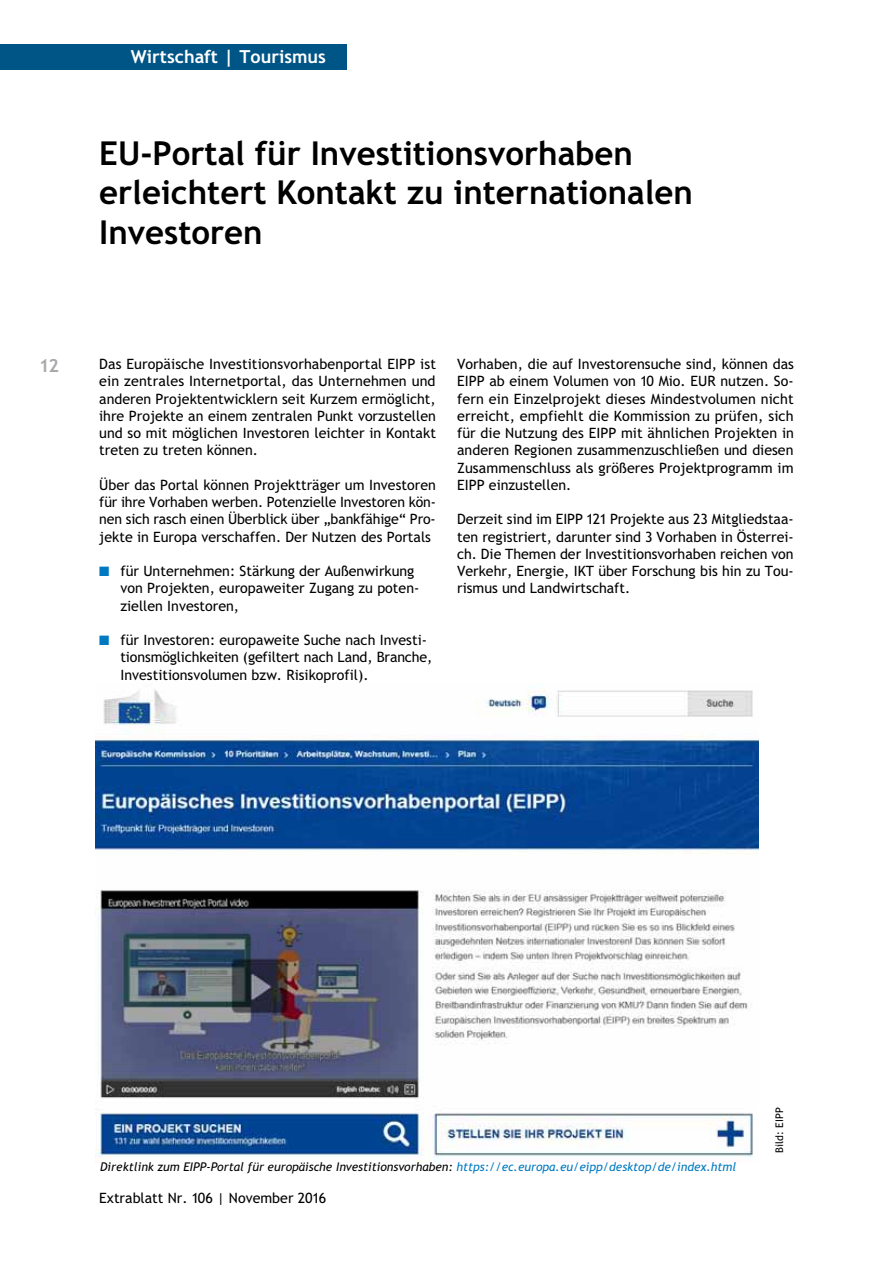
<style>
.page{position:relative;width:893px;height:1263px;background:#fff}
.page>*{position:absolute;margin:0;border:0;box-sizing:border-box;transform-origin:0 0}
.t1{font:700 33px/39.6px "Trebuchet SBG2";color:#000}
.t2{font:700 18px "Trebuchet SBG2";color:#fff}
.t3{font:700 18px "Trebuchet SBG2";color:#a7a9ac}
.t4{font:14.25px/17.2px "Trebuchet SBG2";color:#000;text-align:justify}
.t5{font:italic 12px "Trebuchet SBG2";color:#000}
.t6{font:10.5px "Trebuchet SBG2";color:#000}
.s1{color:#0079c1}
</style>
<div class="page">
<div style="left:0;top:44px;width:347px;height:25px;background:#005587"></div>
<img style="left:96px;top:689px;width:662px;height:473px">
<p class="t2" style="left:131px;top:46px;width:197px">Wirtschaft | Tourismus</p>
<h1 class="t1" style="left:99px;top:133px;width:595px">EU-Portal für Investitionsvorhaben erleichtert Kontakt zu internationalen<br>Investoren</h1>
<p class="t3" style="left:40px;top:354px;width:20px">12</p>
<p class="t4" style="left:99px;top:356px;width:338px">Das Europäische Investitionsvorhabenportal EIPP ist ein zentrales Internetportal, das Unternehmen und anderen Projektentwicklern seit Kurzem ermöglicht, ihre Projekte an einem zentralen Punkt vorzustellen und so mit möglichen Investoren leichter in Kontakt treten zu treten können.</p>
<p class="t4" style="left:99px;top:476px;width:338px">Über das Portal können Projektträger um Investoren für ihre Vorhaben werben. Potenzielle Investoren kön&shy;nen sich rasch einen Überblick über „bankfähige“ Pro&shy;jekte in Europa verschaffen. Der Nutzen des Portals</p>
<p class="t4" style="left:120px;top:563px;width:300px;text-align:left;text-indent:-21px"><span class="s1">■</span> für Unternehmen: Stärkung der Außenwirkung von Projekten, europaweiter Zugang zu poten&shy;ziellen Investoren,</p>
<p class="t4" style="left:120px;top:632px;width:313px;text-align:left;text-indent:-21px"><span class="s1">■</span> für Investoren: europaweite Suche nach Investi&shy;tionsmöglichkeiten (gefiltert nach Land, Branche,<br>Investitionsvolumen bzw. Risikoprofil).</p>
<p class="t4" style="left:457px;top:356px;width:338px">Vorhaben, die auf Investorensuche sind, können das EIPP ab einem Volumen von 10 Mio. EUR nutzen. So&shy;fern ein Einzelprojekt dieses Mindestvolumen nicht erreicht, empfiehlt die Kommission zu prüfen, sich für die Nutzung des EIPP mit ähnlichen Projekten in anderen Regionen zusammenzuschließen und diesen Zusammenschluss als größeres Projektprogramm im EIPP einzustellen.</p>
<p class="t4" style="left:457px;top:511px;width:338px">Derzeit sind im EIPP 121 Projekte aus 23 Mitgliedstaa&shy;ten registriert, darunter sind 3 Vorhaben in Österrei&shy;ch. Die Themen der Investitionsvorhaben reichen von Verkehr, Energie, IKT über Forschung bis hin zu Tou&shy;rismus und Landwirtschaft.</p>
<p class="t5" style="left:100px;top:1159px;width:638px">Direktlink zum EIPP-Portal für europäische Investitionsvorhaben: <span class="s1">https://ec.europa.eu/eipp/desktop/de/index.html</span></p>
<p class="t4" style="left:99px;top:1190px;width:228px">Extrablatt Nr. 106 | November 2016</p>
<p class="t6" style="left:773px;top:1152px;width:47px;rotate:-90deg">Bild: EIPP</p>
</div>
